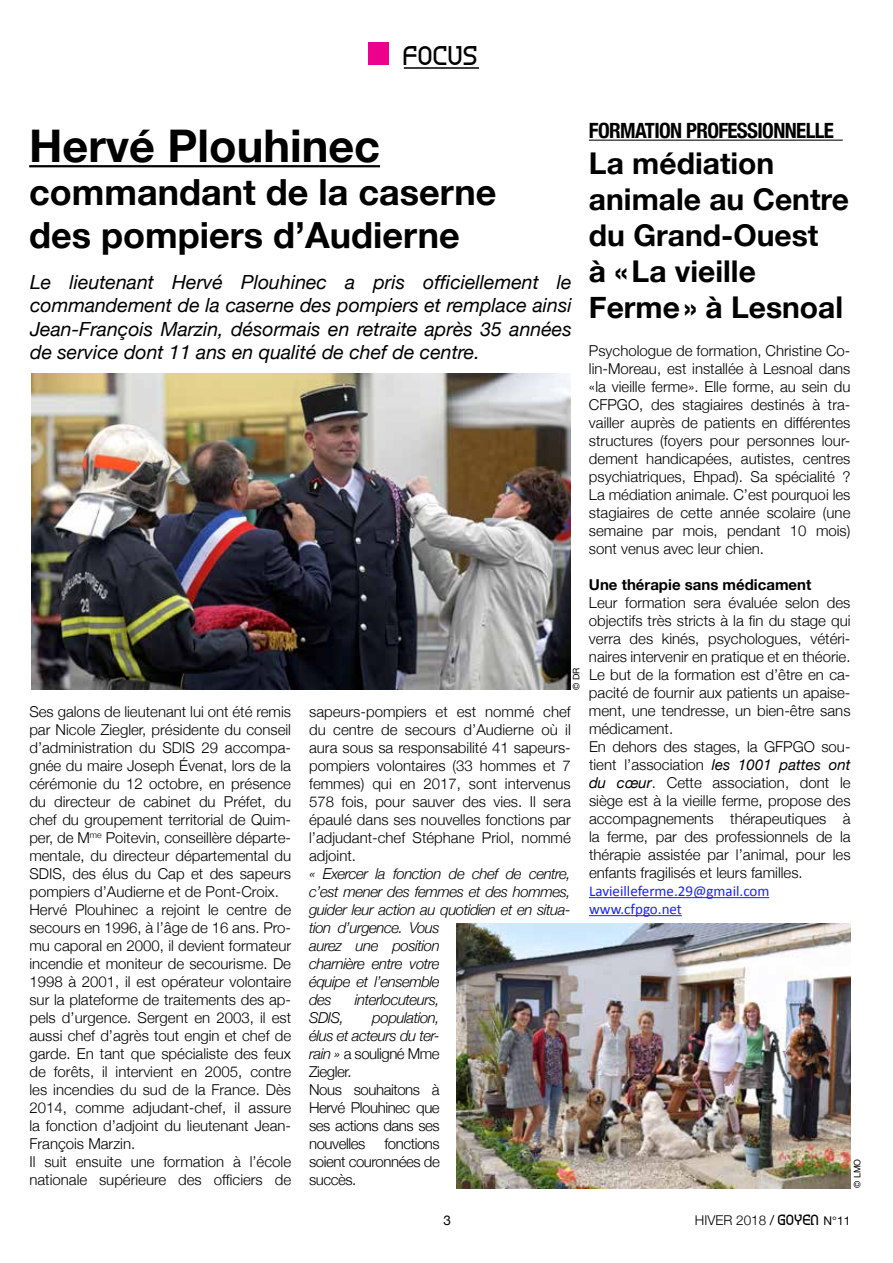
<style>
.page{position:relative;width:893px;height:1263px;background:#fff}
.page>*{position:absolute;margin:0;border:0;box-sizing:border-box;transform-origin:0 0}
.t1{font:700 45px "Helvetica Neue";color:#000}
.t2{font:700 36px/43.2px "Helvetica Neue";color:#000}
.t3{font:700 30px/36px "Helvetica Neue";color:#000}
.t4{font:30px "hemigraphy";color:#000}
.t5{font:700 condensed 21px "Helvetica Neue";letter-spacing:-.03em;color:#000}
.t6{font:italic 19.5px/23.4px "Helvetica Neue";color:#000;text-align:justify}
.t7{font:300 15px/18px "Helvetica Neue";color:#000;text-align:justify}
.t8{font:italic 300 15px/18px "Helvetica Neue";letter-spacing:-.03em;color:#000}
.t9{font:300 15px/18px "Helvetica Neue";letter-spacing:-.03em;color:#000}
.t10{font:15px/18px "Calibri";color:#1922fb}
.t11{font:700 15px "Helvetica Neue";color:#000}
.t12{font:300 13.5px "Helvetica Neue";color:#000}
.t13{font:13.5px "Helvetica Neue";color:#000}
.t14{font:9px "Helvetica Neue";color:#000}
.s1{font-style:italic}
.s2{font-weight:400;font-style:italic}
.s3{font-weight:400}
.s4{font-family:"hemigraphy";font-weight:400;font-size:16.5px}
.s5{font-weight:400;font-size:12px}
</style>
<div class="page">
<hr style="left:404px;top:67px;width:75px;height:2px;background:#000">
<div style="left:369px;top:43px;width:20px;height:22px;background:#ec008c"></div>
<hr style="left:29px;top:165px;width:351px;height:2px;background:#000">
<img style="left:31px;top:373px;width:540px;height:316px">
<hr style="left:589px;top:140px;width:254px;height:1px;background:#000">
<hr style="left:589px;top:897px;width:180px;height:1px;background:#1922fb">
<hr style="left:589px;top:915px;width:93px;height:1px;background:#1922fb">
<img style="left:457px;top:924px;width:393px;height:264px">
<h3 class="t4" style="left:404px;top:41px;width:74px">focus</h3>
<h1 class="t1" style="left:29px;top:118px;width:352px">Hervé Plouhinec</h1>
<h2 class="t2" style="left:29px;top:170px;width:469px">commandant de la caserne des pompiers d’Audierne</h2>
<h3 class="t6" style="left:30px;top:270px;width:543px">Le lieutenant Hervé Plouhinec a pris officiellement le commandement de la caserne des pompiers et remplace ainsi Jean-François Marzin, désormais en retraite après 35 années de service dont 11 ans en qualité de chef de centre.</h3>
<p class="t14" style="left:571px;top:689px;width:24px;rotate:-90deg">© DR</p>
<p class="t7" style="left:29px;top:702px;width:263px;text-align:left">Ses galons de lieutenant lui ont été remis par Nicole Ziegler, présidente du conseil d’administration du SDIS 29 accompa&shy;gnée du maire Joseph évenat, lors de la cérémonie du 12 octobre, en présence du directeur de cabinet du Préfet, du chef du groupement territorial de Quim&shy;per, de M<sup>me</sup> Poitevin, conseillère départe&shy;mentale, du directeur départemental du SDIS, des élus du Cap et des sapeurs pompiers d’Audierne et de Pont-Croix.<br>Hervé Plouhinec a rejoint le centre de secours en 1996, à l’âge de 16 ans. Pro&shy;mu caporal en 2000, il devient formateur incendie et moniteur de secourisme. De 1998 à 2001, il est opérateur volontaire sur la plateforme de traitements des ap&shy;pels d’urgence. Sergent en 2003, il est aussi chef d’agrès tout engin et chef de garde. En tant que spécialiste des feux de forêts, il intervient en 2005, contre les incendies du sud de la France. Dès 2014, comme adjudant-chef, il assure la fonction d’adjoint du lieutenant Jean-François Marzin.<br>Il suit ensuite une formation à l’école nationale supérieure des officiers de</p>
<p class="t7" style="left:309px;top:702px;width:263px">sapeurs-pompiers et est nommé chef du centre de secours d’Audierne où il aura sous sa responsabilité 41 sapeurs&shy;pompiers volontaires (33 hommes et 7 femmes) qui en 2017, sont intervenus 578 fois, pour sauver des vies. I l sera épaulé dans ses nouvelles fonctions par l’adjudant-chef Stéphane Priol, nommé adjoint.</p>
<p class="t8" style="left:309px;top:864px;width:263px">« Exercer la fonction de chef de centre, c’est mener des femmes et des hommes, guider leur action au quotidien et en situa&shy;tion d’urgence. Vous<br>aurez une position<br>charnière entre votre<br>équipe et l’ensemble<br>des</p>
<p class="t8" style="left:355px;top:990px;width:86px">interlocuteurs,</p>
<p class="t8" style="left:309px;top:1008px;width:36px">SDIS,</p>
<p class="t9" style="left:309px;top:1008px;width:132px;text-indent:63px"><span class="s1">population, élus et acteurs du ter&shy;rain »</span> a souligné Mme<br>Ziegler.<br>Nous souhaitons à<br>Hervé Plouhinec que ses actions dans ses nouvelles</p>
<p class="t7" style="left:309px;top:1134px;width:132px;text-indent:75px">fonctions soient couronnées de succès.</p>
<h3 class="t5" style="left:589px;top:118px;width:247px">FORMATION PROFESSIONNELLE</h3>
<h3 class="t3" style="left:589px;top:145px;width:261px">La médiation animale au Centre du Grand-Ouest<br>à «La vieille<br>Ferme» à Lesnoal</h3>
<p class="t7" style="left:589px;top:341px;width:263px">Psychologue de formation, Christine Co&shy;lin-Moreau, est installée à Lesnoal dans «la vieille ferme». Elle forme, au sein du CFPGO, des stagiaires destinés à tra&shy;vailler auprès de patients en différentes structures (foyers pour personnes lour&shy;dement handicapées, autistes, centres psychiatriques, Ehpad). Sa spécialité ?<br>La médiation animale. C’est pourquoi les stagiaires de cette année scolaire (une semaine par mois, pendant 10 mois) sont venus avec leur chien.</p>
<p class="t11" style="left:589px;top:575px;width:224px">Une thérapie sans médicament</p>
<p class="t7" style="left:589px;top:593px;width:263px;text-align:left">Leur formation sera évaluée selon des objectifs très stricts à la fin du stage qui verra des kinés, psychologues, vétéri&shy;naires intervenir en pratique et en théorie.<br>Le but de la formation est d’être en ca&shy;pacité de fournir aux patients un apaise&shy;ment, une tendresse, un bien-être sans médicament.<br>En dehors des stages, la GFPGO sou&shy;tient l’association <span class="s2">les 1001 pattes ont du cœur</span>. Cette association, dont le siège est à la vieille ferme, propose des accompagnements thérapeutiques à la ferme, par des professionnels de la thérapie assistée par l’animal, pour les enfants fragilisés et leurs familles.</p>
<p class="t10" style="left:589px;top:882px;width:182px">Lavieilleferme.29@gmail.com www.cfpgo.net</p>
<p class="t14" style="left:852px;top:1188px;width:31px;rotate:-90deg">© LMO</p>
<p class="t13" style="left:443px;top:1212px;width:9px">3</p>
<p class="t12" style="left:695px;top:1212px;width:157px">hiver 2018 <span class="s3">/</span> <span class="s4">Goyen</span> <span class="s5">N°11</span></p>
</div>
